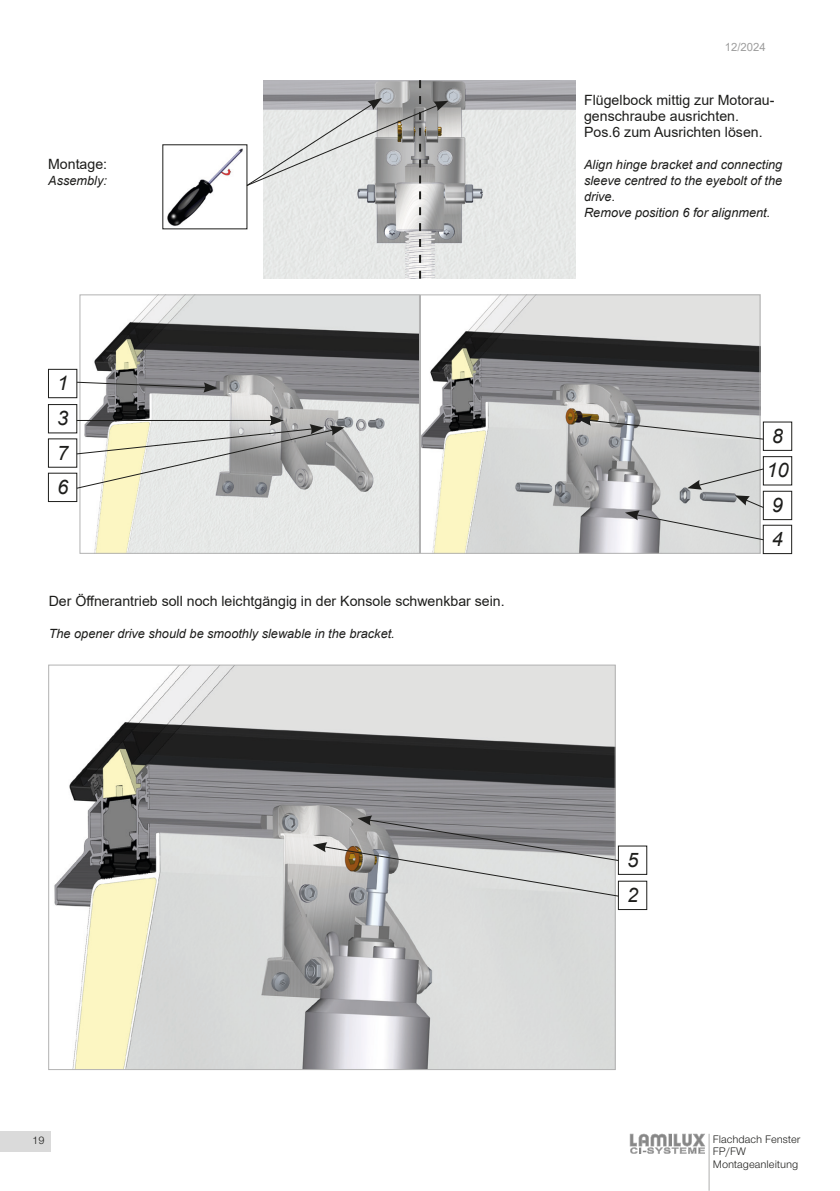
<style>
.page{position:relative;width:840px;height:1191px;background:#fff}
.page>*{position:absolute;margin:0;border:0;box-sizing:border-box;transform-origin:0 0}
.t1{font:italic 20px/34.4px "Arial";color:#1d1d1b}
.t2{font:14.2px/16px "Arial";color:#1d1d1b}
.t3{font:italic 12.8px/16px "Arial";color:#1d1d1b}
.t4{font:11.4px/12.8px "Nimbus Sans Novus T";color:#1d1d1b}
.t5{font:11.4px "Arial";color:#9d9d9d}
</style>
<div class="page">
<svg style="left:629px;top:1133px;width:76px;height:20px"></svg>
<hr style="left:708px;top:1133px;width:1px;height:57px;background:#c7c7c6">
<div style="left:0;top:1130px;width:51px;height:21px;background:#dadada"></div>
<img style="left:93px;top:296px;width:665px;height:256px">
<div style="left:79px;top:294px;width:341px;height:260px;border:1px solid #b2b2b2"></div>
<div style="left:420px;top:294px;width:340px;height:260px;border:1px solid #b2b2b2"></div>
<div style="left:48px;top:404px;width:29px;height:29px;border:1px solid #1d1d1b"></div>
<svg style="left:577px;top:415px;width:187px;height:25px;background:#c4c5c4"></svg>
<div style="left:762px;top:456px;width:29px;height:29px;border:1px solid #1d1d1b"></div>
<div style="left:762px;top:491px;width:29px;height:29px;border:1px solid #1d1d1b"></div>
<img style="left:54px;top:666px;width:559px;height:402px">
<div style="left:762px;top:525px;width:29px;height:29px;border:1px solid #1d1d1b"></div>
<svg style="left:624px;top:468px;width:140px;height:73px;background:#c6c7c8"></svg>
<svg style="left:312px;top:815px;width:307px;height:82px;background:#b3b2b3"></svg>
<div style="left:48px;top:369px;width:29px;height:29px;border:1px solid #1d1d1b"></div>
<svg style="left:76px;top:381px;width:141px;height:11px"></svg>
<img style="left:448px;top:80px;width:127px;height:199px">
<img style="left:167px;top:148px;width:76px;height:78px">
<svg style="left:245px;top:80px;width:203px;height:199px;background:#cecfcf"></svg>
<div style="left:48px;top:473px;width:29px;height:29px;border:1px solid #1d1d1b"></div>
<svg style="left:76px;top:415px;width:268px;height:74px;background:#c2c2bb"></svg>
<p class="t2" style="left:48px;top:156px;width:60px">Montage:</p>
<p class="t3" style="left:48px;top:173px;width:60px">Assembly:</p>
<h1 class="t1" style="left:57px;top:366px;width:13px">1</h1>
<h1 class="t1" style="left:57px;top:401px;width:13px">3<br>7</h1>
<h1 class="t1" style="left:57px;top:470px;width:13px">6</h1>
<p class="t2" style="left:49px;top:593px;width:457px">Der Öffnerantrieb soll noch leichtgängig in der Konsole schwenkbar sein.</p>
<p class="t3" style="left:49px;top:626px;width:347px">The opener drive should be smoothly slewable in the bracket.</p>
<p class="t5" style="left:724px;top:39px;width:42px">12/2024</p>
<p class="t2" style="left:583px;top:92px;width:192px">Flügelbock mittig zur Motorau&shy;genschraube ausrichten.<br>Pos.6 zum Ausrichten lösen.</p>
<p class="t3" style="left:583px;top:157px;width:199px">Align hinge bracket and connecting sleeve centred to the eyebolt of the drive.<br>Remove position 6 for alignment.</p>
<h1 class="t1" style="left:766px;top:419px;width:24px">8<br>10<br>9<br>4</h1>
<h1 class="t1" style="left:626px;top:842px;width:13px;line-height:35.2px">5<br>2</h1>
<p class="t4" style="left:32px;top:1133px;width:14px">19</p>
<p class="t4" style="left:712px;top:1132px;width:89px">Flachdach Fenster<br>FP/FW<br>Montageanleitung</p>
</div>
